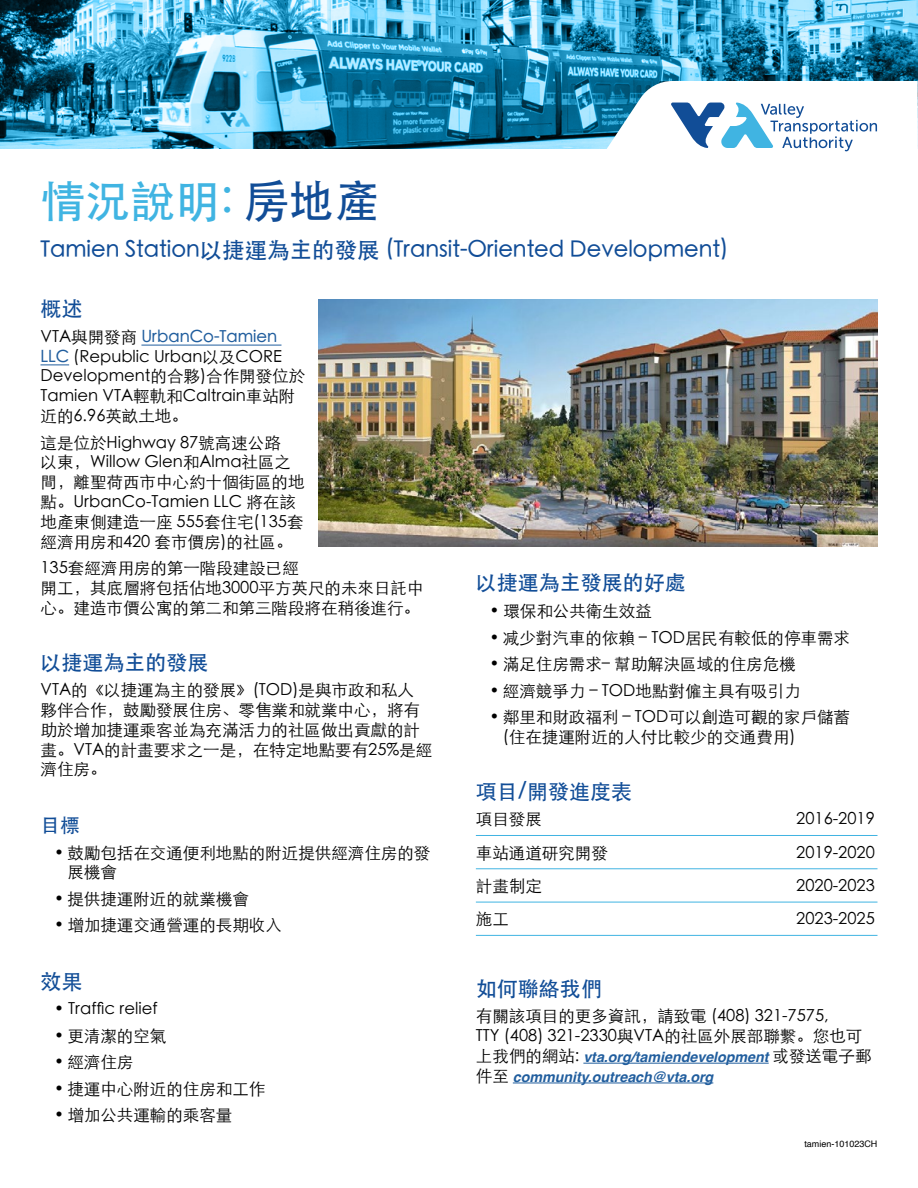
<style>
.page{position:relative;width:918px;height:1188px;background:#fff}
.page>*{position:absolute;margin:0;border:0;box-sizing:border-box;transform-origin:0 0}
.t1{font:500 45px "ST Heiti TC";color:#40b4e2}
.t2{font:500 22.5px "ST Heiti TC";color:#114d97}
.t3{font:500 21px "ST Heiti SC";color:#114d97}
.t4{font:500 19.5px "ST Heiti SC";color:#114d97}
.t5{font:300 16.5px/19.8px "ST Heiti SC";color:#000}
.t6{font:italic 700 14.25px/19.8px "Helvetica";color:#215e9e}
.t7{font:9px "Helvetica";color:#000}
.s1{color:#114d97}
.s2{font-weight:500;color:#215e9e}
.s3{font-family:"ST Heiti SC";font-weight:300;font-style:normal;font-size:16.5px;color:#000}
</style>
<div class="page">
<hr style="left:141px;top:345px;width:140px;height:1px;background:#215e9e">
<svg style="left:40px;top:365px;width:29px;height:1px"></svg>
<hr style="left:476px;top:835px;width:402px;height:1px;background:#40b4e2">
<hr style="left:476px;top:868px;width:402px;height:1px;background:#40b4e2">
<hr style="left:476px;top:902px;width:402px;height:1px;background:#40b4e2">
<hr style="left:476px;top:935px;width:402px;height:1px;background:#40b4e2">
<hr style="left:583px;top:1063px;width:186px;height:1px;background:#215e9e">
<hr style="left:513px;top:1083px;width:200px;height:1px;background:#215e9e">
<img style="left:319px;top:299px;width:559px;height:247px">
<svg style="left:0;top:0;width:918px;height:148px"></svg>
<svg style="left:587px;top:81px;width:331px;height:71px"></svg>
<h1 class="t1" style="left:40px;top:176px;width:340px">情況說明: <span class="s1">房地產</span></h1>
<h2 class="t2" style="left:40px;top:237px;width:689px">Tamien Station以捷運為主的發展 (Transit-Oriented Development)</h2>
<p class="t3" style="left:40px;top:297px;width:43px">概述</p>
<p class="t5" style="left:40px;top:325px;width:266px">VTA與開發商 <span class="s2">UrbanCo-Tamien<br>LLC</span> (Republic Urban以及CORE<br>Development的合夥)合作開發位於<br>Tamien VTA輕軌和Caltrain車站附近的6.96英畝土地。</p>
<p class="t5" style="left:40px;top:431px;width:265px">這是位於Highway 87號高速公路<br>以東，Willow Glen和Alma社區之間，離聖荷西市中心約十個街區的地點。UrbanCo-Tamien LLC 將在該地產東側建造一座 555套住宅(135套經濟用房和420 套市價房)的社區。</p>
<p class="t5" style="left:40px;top:557px;width:385px">135套經濟用房的第一階段建設已經<br>開工，其底層將包括佔地3000平方英尺的未來日託中心。建造市價公寓的第二和第三階段將在稍後進行。</p>
<p class="t3" style="left:40px;top:651px;width:169px">以捷運為主的發展</p>
<p class="t5" style="left:40px;top:679px;width:393px">VTA的《以捷運為主的發展》(TOD)是與市政和私人夥伴合作，鼓勵發展住房、零售業和就業中心，將有助於增加捷運乘客並為充滿活力的社區做出貢獻的計畫。VTA的計畫要求之一是，在特定地點要有25%是經濟住房。</p>
<p class="t4" style="left:40px;top:814px;width:40px">目標</p>
<p class="t5" style="left:67px;top:841px;width:364px;text-indent:-13px">• 鼓勵包括在交通便利地點的附近提供經濟住房的發展機會</p>
<p class="t5" style="left:54px;top:887px;width:196px">• 提供捷運附近的就業機會</p>
<p class="t5" style="left:54px;top:914px;width:229px">• 增加捷運交通營運的長期收入</p>
<p class="t3" style="left:40px;top:970px;width:43px">效果</p>
<p class="t5" style="left:54px;top:998px;width:105px">• Traffic relief</p>
<p class="t5" style="left:54px;top:1024px;width:114px">• 更清潔的空氣</p>
<p class="t5" style="left:54px;top:1051px;width:81px">• 經濟住房</p>
<p class="t5" style="left:54px;top:1077px;width:213px">• 捷運中心附近的住房和工作</p>
<p class="t5" style="left:54px;top:1104px;width:180px">• 增加公共運輸的乘客量</p>
<p class="t3" style="left:476px;top:571px;width:211px">以捷運為主發展的好處</p>
<p class="t5" style="left:489px;top:599px;width:164px">• 環保和公共衛生效益</p>
<p class="t5" style="left:489px;top:626px;width:362px">• 减少對汽車的依賴 – TOD居民有較低的停車需求</p>
<p class="t5" style="left:489px;top:653px;width:308px">• 滿足住房需求– 幫助解決區域的住房危機</p>
<p class="t5" style="left:489px;top:679px;width:313px">• 經濟競爭力 – TOD地點對僱主具有吸引力</p>
<p class="t5" style="left:503px;top:706px;width:349px;text-indent:-13px">• 鄰里和財政福利 – TOD可以創造可觀的家戶儲蓄(住在捷運附近的人付比較少的交通費用)</p>
<p class="t3" style="left:476px;top:780px;width:158px">項目/開發進度表</p>
<p class="t5" style="left:476px;top:808px;width:67px">項目發展</p>
<p class="t5" style="left:796px;top:808px;width:80px">2016-2019</p>
<p class="t5" style="left:476px;top:841px;width:133px">車站通道研究開發</p>
<p class="t5" style="left:796px;top:841px;width:80px">2019-2020</p>
<p class="t5" style="left:476px;top:874px;width:67px">計畫制定</p>
<p class="t5" style="left:796px;top:874px;width:80px">2020-2023</p>
<p class="t5" style="left:476px;top:908px;width:34px">施工</p>
<p class="t5" style="left:796px;top:908px;width:80px">2023-2025</p>
<p class="t3" style="left:476px;top:977px;width:127px">如何聯絡我們</p>
<p class="t5" style="left:476px;top:1005px;width:388px">有關該項目的更多資訊，請致電 (408) 321-7575,<br>TTY (408) 321-2330與VTA的社區外展部聯繫。您也可</p>
<p class="t6" style="left:476px;top:1049px;width:397px"><span class="s3">上我們的網站:</span> vta.org/tamiendevelopment <span class="s3">或發送電子郵件至</span> community.outreach@vta.org</p>
<p class="t7" style="left:804px;top:1137px;width:75px">tamien-101023CH</p>
</div>
